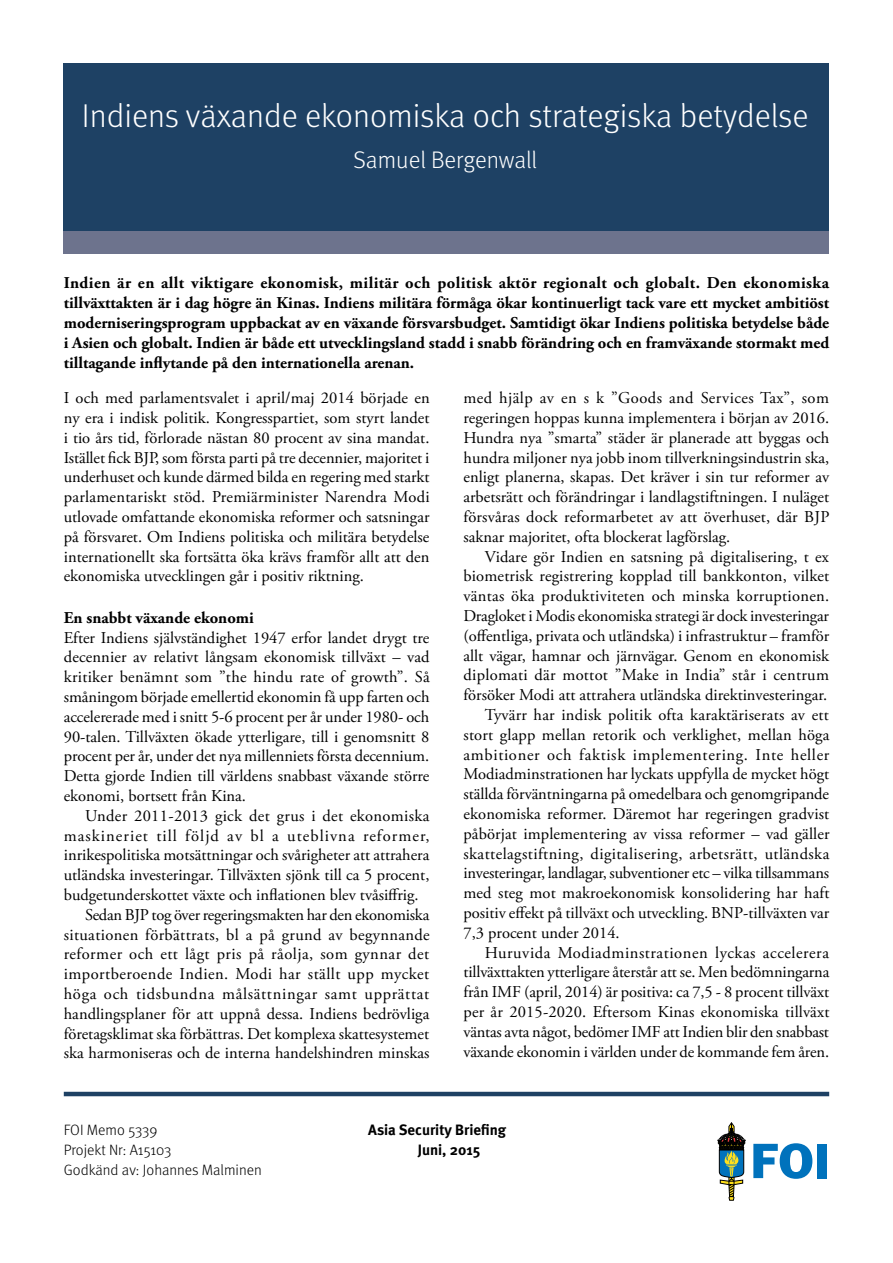
<style>
.page{position:relative;width:893px;height:1263px;background:#fff}
.page>*{position:absolute;margin:0;border:0;box-sizing:border-box;transform-origin:0 0}
.t1{font:300 33px "Meta";color:#fff}
.t2{font:300 24px "Meta";color:#fff}
.t3{font:16.5px/19.8px "Adobe Garamond Pro";color:#000;text-align:justify}
.t4{font:700 16.5px/19.8px "Adobe Garamond Pro";color:#000;text-align:justify}
.t5{font:16.5px "Adobe Garamond Pro";letter-spacing:.02em;color:#000}
.t6{font:16.5px "Adobe Garamond Pro";letter-spacing:.04em;color:#000}
.t7{font:16.5px "Adobe Garamond Pro";letter-spacing:.03em;color:#000}
.t8{font:16.5px "Adobe Garamond Pro";letter-spacing:.025em;color:#000}
.t9{font:16.5px "Adobe Garamond Pro";letter-spacing:.065em;color:#000}
.t10{font:16.5px "Adobe Garamond Pro";letter-spacing:.035em;color:#000}
.t11{font:300 15px "Meta";color:#000}
.t12{font:700 15px "Meta";color:#000}
</style>
<div class="page">
<svg style="left:753px;top:1143px;width:59px;height:36px"></svg>
<div style="left:818px;top:1144px;width:9px;height:34px;background:#0072bc"></div>
<svg style="left:718px;top:1122px;width:27px;height:78px"></svg>
<div style="left:64px;top:208px;width:765px;height:45px;background:#6d738d"></div>
<div style="left:64px;top:63px;width:765px;height:167px;background:#1e4164"></div>
<hr style="left:64px;top:1092px;width:765px;height:4px;background:#1e4164">
<h1 class="t1" style="left:82px;top:97px;width:728px">Indiens växande ekonomiska och strategiska betydelse</h1>
<h2 class="t2" style="left:353px;top:146px;width:185px">Samuel Bergenwall</h2>
<p class="t4" style="left:64px;top:274px;width:767px">Indien är en allt viktigare ekonomisk, militär och politisk aktör regionalt och globalt. Den ekonomiska tillväxttakten är i dag högre än Kinas. Indiens militära förmåga ökar kontinuerligt tack vare ett mycket ambitiöst moderniseringsprogram uppbackat av en växande försvarsbudget. Samtidigt ökar Indiens politiska betydelse både i Asien och globalt. Indien är både ett utvecklingsland stadd i snabb förändring och en framväxande stormakt med tilltagande inflytande på den internationella arenan.</p>
<p class="t3" style="left:64px;top:389px;width:367px">I och med parlamentsvalet i april/maj 2014 började en ny era i indisk politik. Kongresspartiet, som styrt landet i tio års tid, förlorade nästan 80 procent av sina mandat.<br>Istället fick BJP, som första parti på tre decennier, majoritet i underhuset och kunde därmed bilda en regering med starkt parlamentariskt stöd. Premiärminister Narendra Modi utlovade omfattande ekonomiska reformer och satsningar på försvaret. Om Indiens politiska och militära betydelse internationellt ska fortsätta öka krävs framför allt att den ekonomiska utvecklingen går i positiv riktning.</p>
<p class="t4" style="left:64px;top:608px;width:192px">En snabbt växande ekonomi</p>
<p class="t3" style="left:64px;top:628px;width:367px">Efter Indiens självständighet 1947 erfor landet drygt tre decennier av relativt långsam ekonomisk tillväxt – vad kritiker benämnt som ”the hindu rate of growth”. Så småningom började emellertid ekonomin få upp farten och accelererade med i snitt 5-6 procent per år under 1980- och 90-talen. Tillväxten ökade ytterligare, till i genomsnitt 8 procent per år, under det nya millenniets första decennium.<br>Detta gjorde Indien till världens snabbast växande större ekonomi, bortsett från Kina.</p>
<p class="t5" style="left:85px;top:806px;width:346px">Under 2011-2013 gick det grus i det ekonomiska</p>
<p class="t9" style="left:64px;top:825px;width:367px">maskineriet till följd av bl a uteblivna reformer,</p>
<p class="t3" style="left:64px;top:846px;width:367px">inrikespolitiska motsättningar och svårigheter att attrahera</p>
<p class="t3" style="left:64px;top:866px;width:367px">utländska investeringar. Tillväxten sjönk till ca 5 procent,</p>
<p class="t3" style="left:64px;top:885px;width:356px">budgetunderskottet växte och inflationen blev tvåsiffrig.</p>
<p class="t3" style="left:85px;top:905px;width:346px">Sedan BJP tog över regeringsmakten har den ekonomiska</p>
<p class="t5" style="left:64px;top:924px;width:367px">situationen förbättrats, bl a på grund av begynnande</p>
<p class="t7" style="left:64px;top:944px;width:367px">reformer och ett lågt pris på råolja, som gynnar det</p>
<p class="t7" style="left:64px;top:964px;width:367px">importberoende Indien. Modi har ställt upp mycket</p>
<p class="t6" style="left:64px;top:984px;width:367px">höga och tidsbundna målsättningar samt upprättat</p>
<p class="t3" style="left:64px;top:1004px;width:367px">handlingsplaner för att uppnå dessa. Indiens bedrövliga</p>
<p class="t3" style="left:64px;top:1024px;width:367px">företagsklimat ska förbättras. Det komplexa skattesystemet</p>
<p class="t3" style="left:64px;top:1044px;width:367px">ska harmoniseras och de interna handelshindren minskas</p>
<p class="t3" style="left:463px;top:389px;width:367px">med hjälp av en s k ”Goods and Services Tax”, som regeringen hoppas kunna implementera i början av 2016.<br>Hundra nya ”smarta” städer är planerade att byggas och hundra miljoner nya jobb inom tillverkningsindustrin ska, enligt planerna, skapas. Det kräver i sin tur reformer av arbetsrätt och förändringar i landlagstiftningen. I nuläget försvåras dock reformarbetet av att överhuset, där BJP saknar majoritet, ofta blockerat lagförslag.</p>
<p class="t3" style="left:485px;top:547px;width:346px">Vidare gör Indien en satsning på digitalisering, t ex</p>
<p class="t3" style="left:463px;top:567px;width:367px">biometrisk registrering kopplad till bankkonton, vilket</p>
<p class="t5" style="left:463px;top:586px;width:367px">väntas öka produktiviteten och minska korruptionen.</p>
<p class="t3" style="left:463px;top:606px;width:367px">Dragloket i Modis ekonomiska strategi är dock investeringar</p>
<p class="t3" style="left:463px;top:626px;width:367px">(offentliga, privata och utländska) i infrastruktur – framför</p>
<p class="t3" style="left:463px;top:646px;width:367px">allt vägar, hamnar och järnvägar. Genom en ekonomisk</p>
<p class="t3" style="left:463px;top:666px;width:367px">diplomati där mottot ”Make in India” står i centrum</p>
<p class="t3" style="left:463px;top:686px;width:365px">försöker Modi att attrahera utländska direktinvesteringar.</p>
<p class="t3" style="left:485px;top:705px;width:346px">Tyvärr har indisk politik ofta karaktäriserats av ett</p>
<p class="t3" style="left:463px;top:725px;width:367px">stort glapp mellan retorik och verklighet, mellan höga</p>
<p class="t6" style="left:463px;top:744px;width:367px">ambitioner och faktisk implementering. Inte heller</p>
<p class="t3" style="left:463px;top:765px;width:367px">Modiadminstrationen har lyckats uppfylla de mycket högt</p>
<p class="t3" style="left:463px;top:785px;width:367px">ställda förväntningarna på omedelbara och genomgripande</p>
<p class="t3" style="left:463px;top:804px;width:367px">ekonomiska reformer. Däremot har regeringen gradvist</p>
<p class="t3" style="left:463px;top:824px;width:367px">påbörjat implementering av vissa reformer – vad gäller</p>
<p class="t8" style="left:463px;top:843px;width:367px">skattelagstiftning, digitalisering, arbetsrätt, utländska</p>
<p class="t3" style="left:463px;top:864px;width:367px">investeringar, landlagar, subventioner etc – vilka tillsammans</p>
<p class="t3" style="left:463px;top:884px;width:367px">med steg mot makroekonomisk konsolidering har haft</p>
<p class="t3" style="left:463px;top:903px;width:367px">positiv effekt på tillväxt och utveckling. BNP-tillväxten var</p>
<p class="t3" style="left:463px;top:923px;width:158px">7,3 procent under 2014.</p>
<p class="t10" style="left:485px;top:942px;width:346px">Huruvida Modiadminstrationen lyckas accelerera</p>
<p class="t3" style="left:463px;top:963px;width:367px">tillväxttakten ytterligare återstår att se. Men bedömningarna</p>
<p class="t3" style="left:463px;top:983px;width:367px">från IMF (april, 2014) är positiva: ca 7,5 - 8 procent tillväxt</p>
<p class="t3" style="left:463px;top:1002px;width:367px">per år 2015-2020. Eftersom Kinas ekonomiska tillväxt</p>
<p class="t3" style="left:463px;top:1022px;width:367px">väntas avta något, bedömer IMF att Indien blir den snabbast</p>
<p class="t3" style="left:463px;top:1042px;width:367px">växande ekonomin i världen under de kommande fem åren.</p>
<p class="t11" style="left:64px;top:1121px;width:95px">FOI Memo 5339</p>
<p class="t12" style="left:368px;top:1120px;width:139px">Asia Security Briefing</p>
<p class="t11" style="left:64px;top:1141px;width:109px">Projekt Nr: A15103</p>
<p class="t12" style="left:418px;top:1141px;width:64px">Juni, 2015</p>
<p class="t11" style="left:64px;top:1161px;width:200px">Godkänd av: Johannes Malminen</p>
</div>
